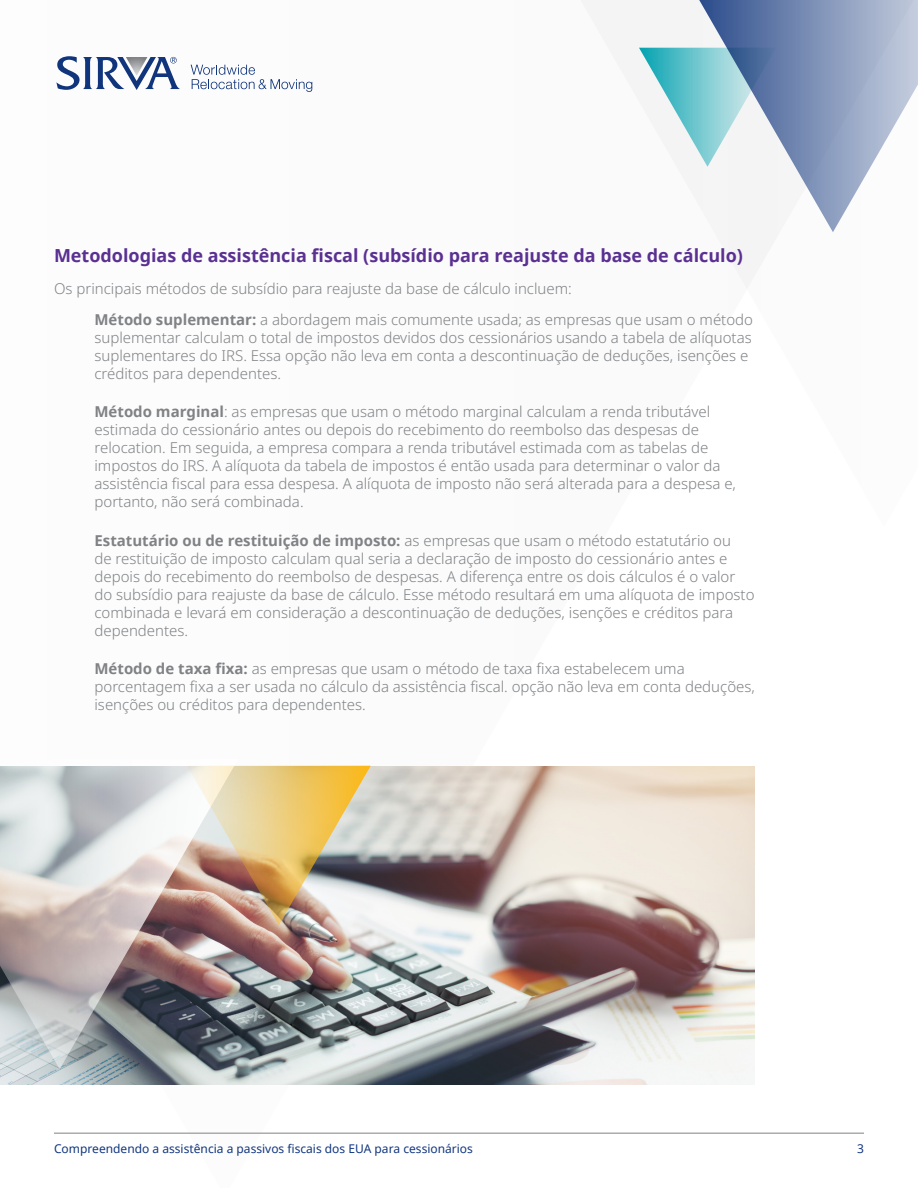
<style>
.page{position:relative;width:918px;height:1188px;background:#fff}
.page>*{position:absolute;margin:0;border:0;box-sizing:border-box;transform-origin:0 0}
.t1{font:700 18px "Noto Sans";color:#5a3092}
.t2{font:300 15px/18px "Noto Sans";color:#808285}
.t3{font:12px "Noto Sans";color:#11367e}
.s1{font-weight:700}
</style>
<div class="page">
<svg style="left:581px;top:0;width:197px;height:288px"></svg>
<svg style="left:665px;top:0;width:253px;height:232px"></svg>
<svg style="left:639px;top:48px;width:137px;height:119px"></svg>
<svg style="left:191px;top:65px;width:121px;height:27px"></svg>
<svg style="left:56px;top:56px;width:124px;height:34px"></svg>
<hr style="left:54px;top:1133px;width:810px;height:1px;background:#808285">
<img style="left:0;top:766px;width:755px;height:319px">
<svg style="left:0;top:765px;width:238px;height:304px;background:#b2aeaf"></svg>
<img style="left:187px;top:766px;width:184px;height:159px">
<p class="t1" style="left:54px;top:243px;width:691px">Metodologias de assistência fiscal (subsídio para reajuste da base de cálculo)</p>
<p class="t2" style="left:54px;top:280px;width:519px">Os principais métodos de subsídio para reajuste da base de cálculo incluem:</p>
<p class="t2" style="left:94px;top:311px;width:660px"><span class="s1">Método suplementar:</span> a abordagem mais comumente usada; as empresas que usam o método suplementar calculam o total de impostos devidos dos cessionários usando a tabela de alíquotas suplementares do IRS. Essa opção não leva em conta a descontinuação de deduções, isenções e créditos para dependentes.</p>
<p class="t2" style="left:94px;top:403px;width:643px"><span class="s1">Método marginal</span>: as empresas que usam o método marginal calculam a renda tributável estimada do cessionário antes ou depois do recebimento do reembolso das despesas de relocation. Em seguida, a empresa compara a renda tributável estimada com as tabelas de impostos do IRS. A alíquota da tabela de impostos é então usada para determinar o valor da assistência fiscal para essa despesa. A alíquota de imposto não será alterada para a despesa e, portanto, não será combinada.</p>
<p class="t2" style="left:94px;top:532px;width:662px"><span class="s1">Estatutário ou de restituição de imposto:</span> as empresas que usam o método estatutário ou<br>de restituição de imposto calculam qual seria a declaração de imposto do cessionário antes e depois do recebimento do reembolso de despesas. A diferença entre os dois cálculos é o valor do subsídio para reajuste da base de cálculo. Esse método resultará em uma alíquota de imposto combinada e levará em consideração a descontinuação de deduções, isenções e créditos para dependentes.</p>
<p class="t2" style="left:94px;top:660px;width:662px"><span class="s1">Método de taxa fixa:</span> as empresas que usam o método de taxa fixa estabelecem uma porcentagem fixa a ser usada no cálculo da assistência fiscal. opção não leva em conta deduções, isenções ou créditos para dependentes.</p>
<p class="t3" style="left:54px;top:1140px;width:420px">Compreendendo a assistência a passivos fiscais dos EUA para cessionários</p>
<p class="t3" style="left:857px;top:1140px;width:8px">3</p>
</div>
